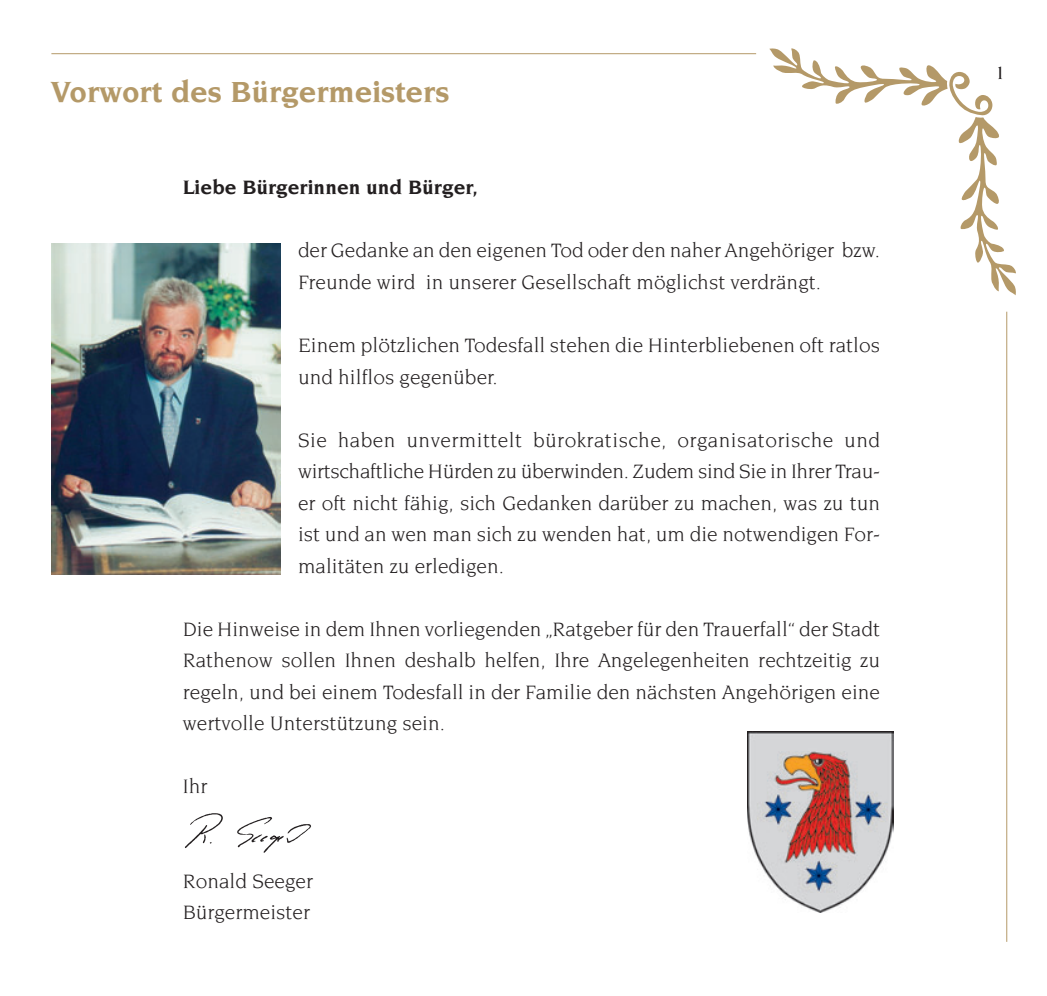
<style>
.page{position:relative;width:1047px;height:996px;background:#fff}
.page>*{position:absolute;margin:0;border:0;box-sizing:border-box;transform-origin:0 0}
.t1{font:700 31.5px "Novarese";color:#b49968}
.t2{font:21px/31.5px "Novarese";color:#231f20}
.t3{font:700 21px "Novarese";color:#231f20}
.t4{font:500 19.25px "Novarese";color:#231f20}
</style>
<div class="page">
<hr style="left:51px;top:53px;width:705px;height:1px;background:#b49968">
<svg style="left:769px;top:48px;width:247px;height:247px"></svg>
<hr style="left:1006px;top:312px;width:1px;height:630px;background:#b49968">
<img style="left:184px;top:813px;width:127px;height:40px">
<img style="left:51px;top:244px;width:229px;height:331px">
<img style="left:747px;top:732px;width:146px;height:180px">
<h1 class="t1" style="left:51px;top:78px;width:399px">Vorwort des Bürgermeisters</h1>
<p class="t3" style="left:183px;top:179px;width:296px">Liebe Bürgerinnen und Bürger,</p>
<p class="t2" style="left:298px;top:236px;width:583px">der Gedanke an den eigenen Tod oder den naher Angehöriger bzw.<br>Freunde wird in unserer Gesellschaft möglichst verdrängt.</p>
<p class="t2" style="left:298px;top:331px;width:583px">Einem plötzlichen Todesfall stehen die Hinterbliebenen oft ratlos und hilflos gegenüber.</p>
<p class="t2" style="left:298px;top:425px;width:583px;text-align:justify">Sie haben unvermittelt bürokratische, organisatorische und wirtschaftliche Hürden zu überwinden. Zudem sind Sie in Ihrer Trau&shy;er oft nicht fähig, sich Gedanken darüber zu machen, was zu tun ist und an wen man sich zu wenden hat, um die notwendigen For&shy;malitäten zu erledigen.</p>
<p class="t2" style="left:183px;top:614px;width:698px;text-align:justify">Die Hinweise in dem Ihnen vorliegenden „Ratgeber für den Trauerfall“ der Stadt Rathenow sollen Ihnen deshalb helfen, Ihre Angelegenheiten rechtzeitig zu regeln, und bei einem Todesfall in der Familie den nächsten Angehörigen eine wertvolle Unterstützung sein.</p>
<p class="t2" style="left:183px;top:772px;width:26px">Ihr</p>
<p class="t2" style="left:183px;top:866px;width:132px">Ronald Seeger<br>Bürgermeister</p>
<p class="t4" style="left:995px;top:65px;width:11px">1</p>
</div>
